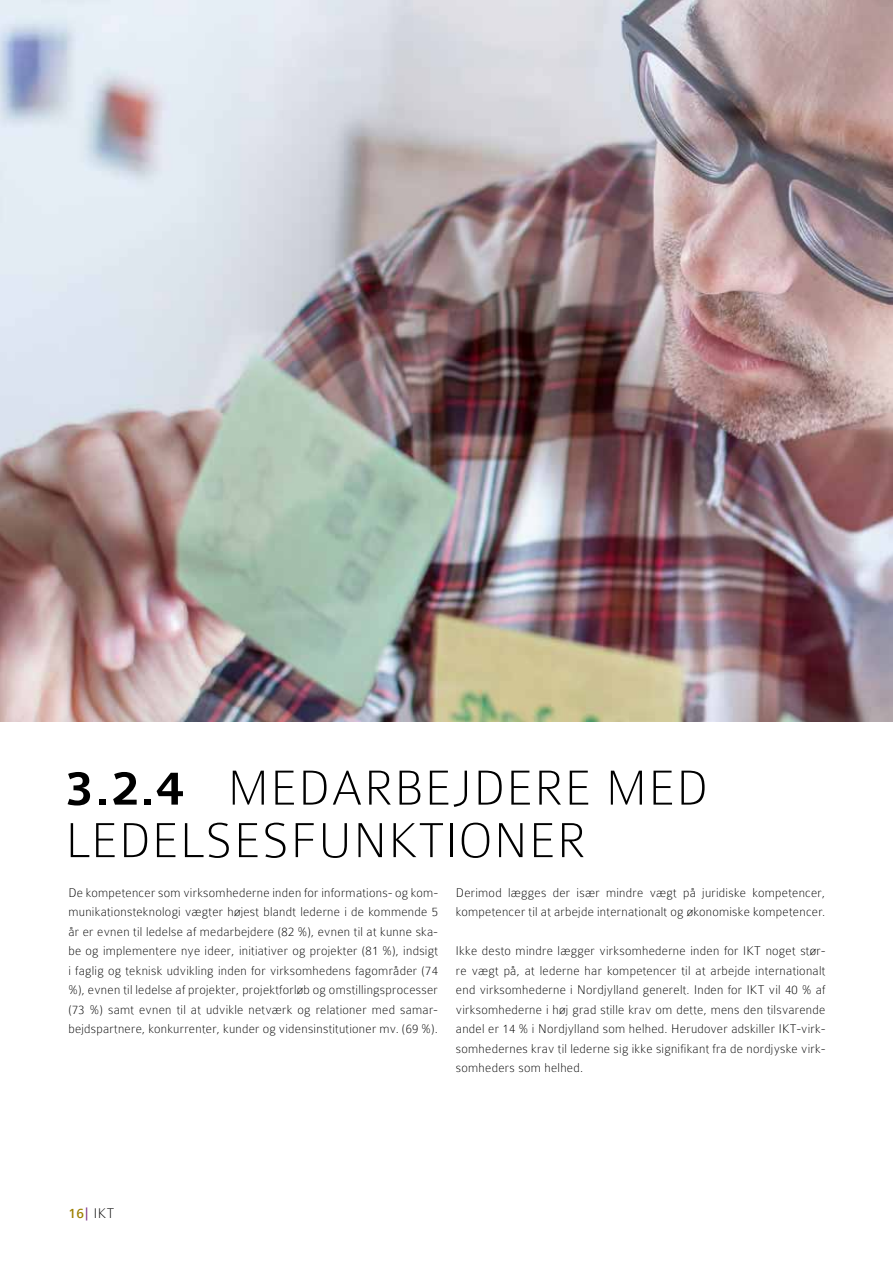
<style>
.page{position:relative;width:893px;height:1263px;background:#fff}
.page>*{position:absolute;margin:0;border:0;box-sizing:border-box;transform-origin:0 0}
.t1{font:100 52.5px/52.5px "Colaborate";letter-spacing:.02em;color:#000}
.t2{font:100 15px "Colaborate";color:#000}
.t3{font:100 13.5px/19.5px "Colaborate";letter-spacing:.02em;color:#000;text-align:justify}
.s1{font-weight:500}
.s2{font-weight:400;color:#9d7f00}
.s3{font-weight:400;color:#80378a}
</style>
<div class="page">
<img style="left:0;top:0;width:893px;height:721px">
<h1 class="t1" style="left:65px;top:762px;width:644px"><span class="s1">3.2.4</span> MEDARBEJDERE MED<br>LEDELSESFUNKTIONER</h1>
<p class="t3" style="left:68px;top:883px;width:371px">De kompetencer som virksomhederne inden for informations- og kom&shy;munikationsteknologi vægter højest blandt lederne i de kommende 5 år er evnen til ledelse af medarbejdere (82 %), evnen til at kunne ska&shy;be og implementere nye ideer, initiativer og projekter (81 %), indsigt i faglig og teknisk udvikling inden for virksomhedens fagområder (74 %), evnen til ledelse af projekter, projektforløb og omstillingsprocesser (73 %) samt evnen til at udvikle netværk og relationer med samar&shy;bejdspartnere, konkurrenter, kunder og vidensinstitutioner mv. (69 %).</p>
<p class="t3" style="left:456px;top:883px;width:371px">Derimod lægges der især mindre vægt på juridiske kompetencer, kompetencer til at arbejde internationalt og økonomiske kompetencer.</p>
<p class="t3" style="left:456px;top:941px;width:371px">Ikke desto mindre lægger virksomhederne inden for IKT noget stør&shy;re vægt på, at lederne har kompetencer til at arbejde internationalt end virksomhederne i Nordjylland generelt. Inden for IKT vil 40 % af virksomhederne i høj grad stille krav om dette, mens den tilsvarende andel er 14 % i Nordjylland som helhed. Herudover adskiller IKT-virk&shy;somhedernes krav til lederne sig ikke signifikant fra de nordjyske virk&shy;somheders som helhed.</p>
<p class="t2" style="left:68px;top:1205px;width:48px"><span class="s2">16</span><span class="s3">|</span> IKT</p>
</div>
